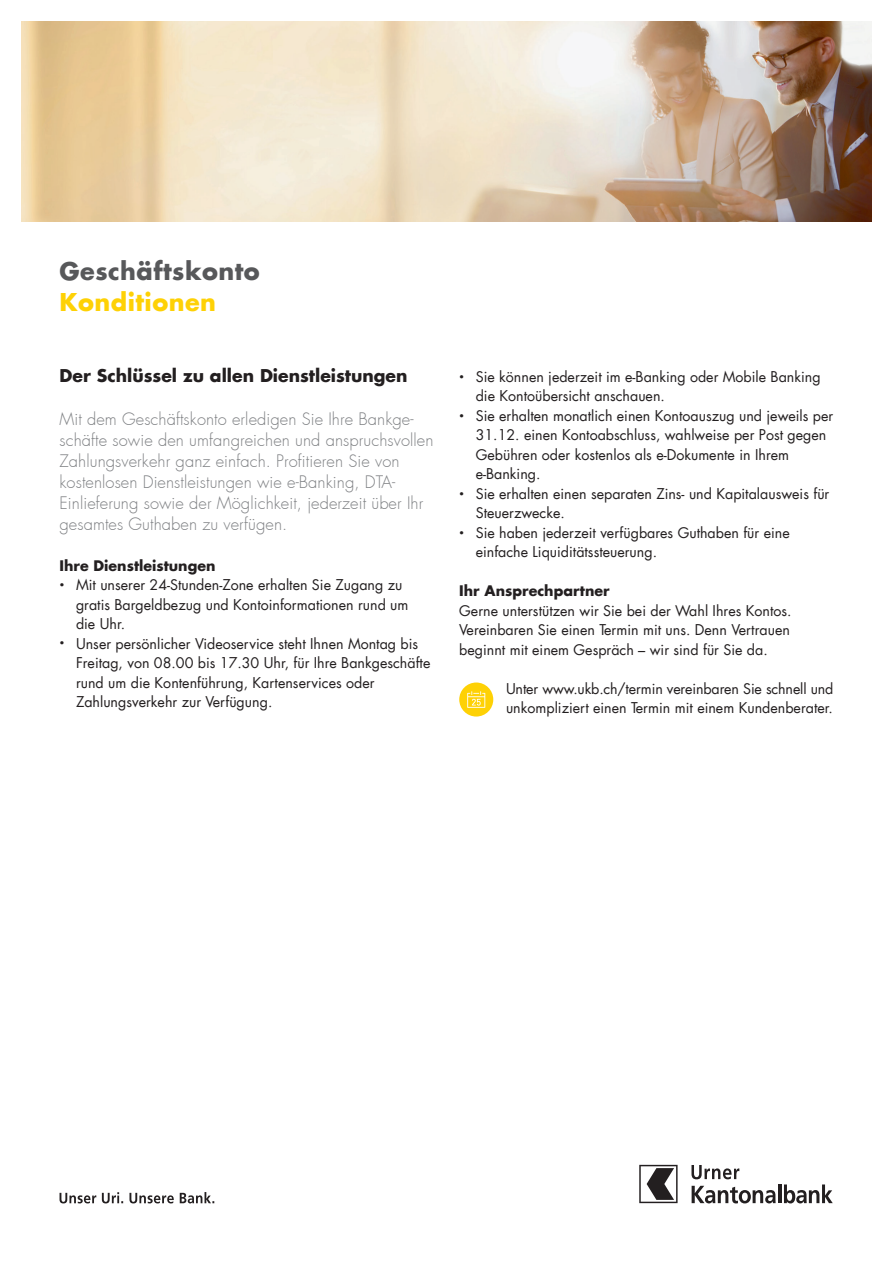
<style>
.page{position:relative;width:893px;height:1263px;background:#fff}
.page>*{position:absolute;margin:0;border:0;box-sizing:border-box;transform-origin:0 0}
.t1{font:700 24px "UKB Futura";letter-spacing:.02em;color:#57585a}
.t2{font:700 24px "UKB Futura";letter-spacing:.02em;color:#fed105}
.t3{font:700 17.25px "UKB Futura";color:#231f20}
.t4{font:300 16.5px/21px "UKB Futura";letter-spacing:.005em;color:#808285}
.t5{font:14.25px/19.5px "UKB Futura";color:#231f20}
.t6{font:700 14.25px "UKB Futura";color:#231f20}
</style>
<div class="page">
<svg style="left:60px;top:1192px;width:154px;height:11px"></svg>
<svg style="left:692px;top:1186px;width:84px;height:17px"></svg>
<hr style="left:778px;top:1184px;width:3px;height:19px;background:#231f20">
<svg style="left:784px;top:1184px;width:49px;height:19px"></svg>
<svg style="left:691px;top:1165px;width:48px;height:14px"></svg>
<svg style="left:639px;top:1165px;width:39px;height:38px"></svg>
<img style="left:21px;top:21px;width:851px;height:200px">
<div style="left:459px;top:682px;width:34px;height:34px;background:#fed105;border-radius:50%"></div>
<svg style="left:467px;top:691px;width:18px;height:17px"></svg>
<h1 class="t1" style="left:60px;top:254px;width:202px">Geschäftskonto</h1>
<h1 class="t2" style="left:60px;top:286px;width:158px">Konditionen</h1>
<p class="t3" style="left:60px;top:363px;width:350px">Der Schlüssel zu allen Dienstleistungen</p>
<p class="t4" style="left:60px;top:409px;width:375px">Mit dem Geschäftskonto erledigen Sie Ihre Bankge&shy;schäfte sowie den umfangreichen und anspruchsvollen Zahlungsverkehr ganz einfach. Profitieren Sie von kostenlosen Dienstleistungen wie e-Banking, DTA-Einlieferung sowie der Möglichkeit, jederzeit über Ihr gesamtes Guthaben zu verfügen.</p>
<p class="t6" style="left:60px;top:555px;width:157px">Ihre Dienstleistungen</p>
<p class="t5" style="left:76px;top:575px;width:334px;text-indent:-16px"><sup>•</sup> Mit unserer 24-Stunden-Zone erhalten Sie Zugang zu gratis Bargeldbezug und Kontoinformationen rund um die Uhr.</p>
<p class="t5" style="left:76px;top:633px;width:356px;text-indent:-16px"><sup>•</sup> Unser persönlicher Videoservice steht Ihnen Montag bis Freitag, von 08.00 bis 17.30 Uhr, für Ihre Bankgeschäfte rund um die Kontenführung, Kartenservices oder Zahlungsverkehr zur Verfügung.</p>
<p class="t5" style="left:476px;top:367px;width:346px;text-indent:-16px"><sup>•</sup> Sie können jederzeit im e-Banking oder Mobile Banking die Kontoübersicht anschauen.</p>
<p class="t5" style="left:476px;top:406px;width:359px;text-indent:-16px"><sup>•</sup> Sie erhalten monatlich einen Kontoauszug und jeweils per 31.12. einen Kontoabschluss, wahlweise per Post gegen Gebühren oder kostenlos als e-Dokumente in Ihrem e-Banking.</p>
<p class="t5" style="left:476px;top:484px;width:355px;text-indent:-16px"><sup>•</sup> Sie erhalten einen separaten Zins- und Kapitalausweis für<br>Steuerzwecke.</p>
<p class="t5" style="left:476px;top:523px;width:316px;text-indent:-16px"><sup>•</sup> Sie haben jederzeit verfügbares Guthaben für eine einfache Liquiditätssteuerung.</p>
<p class="t6" style="left:459px;top:581px;width:152px">Ihr Ansprechpartner</p>
<p class="t5" style="left:459px;top:601px;width:334px;text-align:justify">Gerne unterstützen wir Sie bei der Wahl Ihres Kontos.<br>Vereinbaren Sie einen Termin mit uns. Denn Vertrauen beginnt mit einem Gespräch – wir sind für Sie da.</p>
<p class="t5" style="left:506px;top:679px;width:329px">Unter www.ukb.ch/termin vereinbaren Sie schnell und unkompliziert einen Termin mit einem Kundenberater.</p>
</div>
